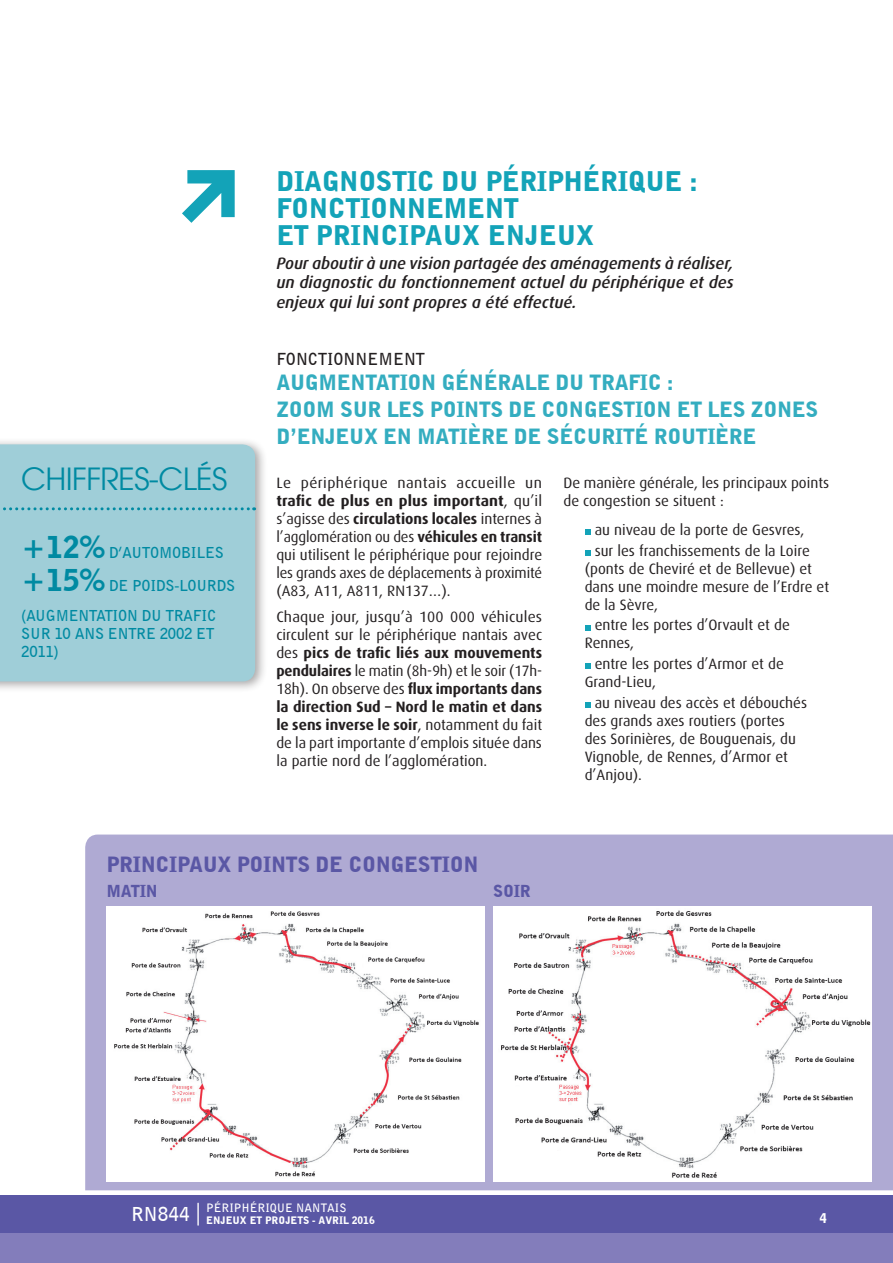
<style>
.page{position:relative;width:893px;height:1263px;background:#fff}
.page>*{position:absolute;margin:0;border:0;box-sizing:border-box;transform-origin:0 0}
.t1{font:30.6px "Avant Garde";letter-spacing:-.02em;color:#008aa2}
.t2{font:900 27px/27px "Bell Gothic BT";letter-spacing:-.015em;color:#13a3b8}
.t3{font:900 21px/27px "Bell Gothic BT";letter-spacing:-.015em;color:#34adc0}
.t4{font:900 21px "Bell Gothic BT";letter-spacing:-.015em;color:#5a57a5}
.t5{font:italic 500 16.5px/19.8px "Dax OT";color:#231f20;text-align:justify}
.t6{font:700 16.5px "Bell Gothic BT";color:#231f20}
.t7{font:900 16.5px "Bell Gothic BT";letter-spacing:-.015em;color:#5a57a5}
.t8{font:15px/18px "Dax OT";color:#231f20}
.t9{font:700 15px/18px "Bell Gothic BT";letter-spacing:-.015em;color:#008aa2}
.t10{font:900 13.35px "Bell Gothic BT";color:#fff}
.t11{font:700 11.55px "Bell Gothic Std";color:#fff}
.t12{font:900 10.35px "Bell Gothic BT";color:#fff}
.s1{font-weight:900;font-size:30px}
.s2{font-weight:700}
</style>
<div class="page">
<div style="left:0;top:1195px;width:893px;height:38px;background:#5a57a5"></div>
<div style="left:0;top:1233px;width:893px;height:30px;background:#837dbb"></div>
<hr style="left:197px;top:1203px;width:2px;height:22px;background:#fff">
<svg style="left:182px;top:170px;width:53px;height:53px"></svg>
<div style="left:85px;top:834px;width:808px;height:356px;background:#afaad3"></div>
<svg style="left:585px;top:529px;width:5px;height:6px"></svg>
<svg style="left:585px;top:550px;width:5px;height:6px"></svg>
<svg style="left:585px;top:625px;width:5px;height:5px"></svg>
<svg style="left:585px;top:663px;width:5px;height:6px"></svg>
<svg style="left:585px;top:702px;width:5px;height:6px"></svg>
<div style="left:0;top:437px;width:268px;height:256px;background:#231f20;opacity:.4"></div>
<div style="left:0;top:444px;width:255px;height:237px;background:#9fced8"></div>
<svg style="left:0;top:507px;width:255px;height:3px"></svg>
<div style="left:106px;top:907px;width:379px;height:275px;background:#fff"></div>
<img style="left:114px;top:911px;width:365px;height:266px">
<div style="left:493px;top:907px;width:379px;height:275px;background:#fff"></div>
<img style="left:501px;top:910px;width:370px;height:268px">
<h2 class="t2" style="left:276px;top:167px;width:423px">DIAGN OSTIC DU PÉRIPHÉRIQUE :<br>FONCTIONN EMENT<br>ET PRIN CIPAUX ENJEUX</h2>
<p class="t5" style="left:276px;top:253px;width:459px">Pour aboutir à une vision partagée des aménagements à réaliser, un diagnostic du fonctionnement actuel du périphérique et des enjeux qui lui sont propres a été effectué.</p>
<p class="t6" style="left:276px;top:349px;width:79px">FON CTIONNE</p>
<p class="t6" style="left:378px;top:349px;width:48px">MENT</p>
<h1 class="t1" style="left:21px;top:460px;width:206px">CHI FFRES-clés</h1>
<p class="t9" style="left:21px;top:543px;width:204px"><span class="s1">+12%</span> D’AUTOMOBILES</p>
<p class="t9" style="left:21px;top:570px;width:216px;line-height:30px"><span class="s1">+15%</span> DE POIDS-LOURDS (AUGMENTATION DU TRAF</p>
<p class="t9" style="left:21px;top:606px;width:196px;text-indent:180px">IC<br>SUR 10 AN S ENTRE 2002 ET<br>2011)</p>
<h3 class="t3" style="left:276px;top:369px;width:543px">AUGMENTATION GÉN ÉRALE DU TRAFIC :<br>ZOOM SUR LES POINTS DE CON GESTION ET LES ZON ES<br>D’ENJEUX EN MATIÈRE DE SÉCURITÉ ROUTIÈRE</h3>
<p class="t8" style="left:276px;top:474px;width:267px;text-align:justify">Le périphérique nantais accueille un <span class="s2">trafic de plus en plus important</span>, qu’il s’agisse des <span class="s2">circulations locales</span> internes à l’agglomération ou des <span class="s2">véhicules en transit </span>qui utilisent le périphérique pour rejoindre les grands axes de déplacements à proximité (A83, A11, A811, RN137…).</p>
<p class="t8" style="left:276px;top:608px;width:267px;text-align:justify">Chaque jour, jusqu’à 100 000 véhicules circulent sur le périphérique nantais avec des <span class="s2">pics de trafic liés aux mouvements pendulaires</span> le matin (8h-9h) et le soir (17h-18h). On observe des <span class="s2">flux importants dans la direction Sud – Nord le matin et dans le sens inverse le soir</span>, notamment du fait de la part importante d’emplois située dans la partie nord de l’agglomération.</p>
<p class="t8" style="left:563px;top:474px;width:267px">De manière générale, les principaux points de congestion se situent :</p>
<p class="t8" style="left:595px;top:520px;width:217px;line-height:20.7px">au niveau de la porte de Gesvres, sur les franchissements de la Loire</p>
<p class="t8" style="left:585px;top:560px;width:246px">(ponts de Cheviré et de Bellevue) et dans une moindre mesure de l’Erdre et de la Sèvre,</p>
<p class="t8" style="left:585px;top:616px;width:207px;text-indent:10px">entre les portes d’Orvault et de<br>Rennes,</p>
<p class="t8" style="left:585px;top:655px;width:201px;text-indent:10px">entre les portes d’Armor et de<br>Grand-Lieu,</p>
<p class="t8" style="left:585px;top:694px;width:224px;text-indent:10px">au niveau des accès et débouchés des grands axes routiers (portes des Sorinières, de Bouguenais, du<br>Vignoble, de Rennes, d’Armor et d’Anjou).</p>
<h3 class="t4" style="left:106px;top:851px;width:370px">PRIN CIPAUX POINTS DE CON GESTION</h3>
<p class="t7" style="left:106px;top:881px;width:50px">M ATIN</p>
<p class="t7" style="left:493px;top:881px;width:39px">SOIR</p>
<p class="t11" style="left:206px;top:1201px;width:142px">PÉRIP HÉRIQUE NANTAIS</p>
<p class="t12" style="left:131px;top:1214px;width:245px"><sup>RN844</sup> ENJEUX ET PROJETS - AVRIL 2016</p>
<p class="t10" style="left:820px;top:1209px;width:9px">4</p>
</div>
